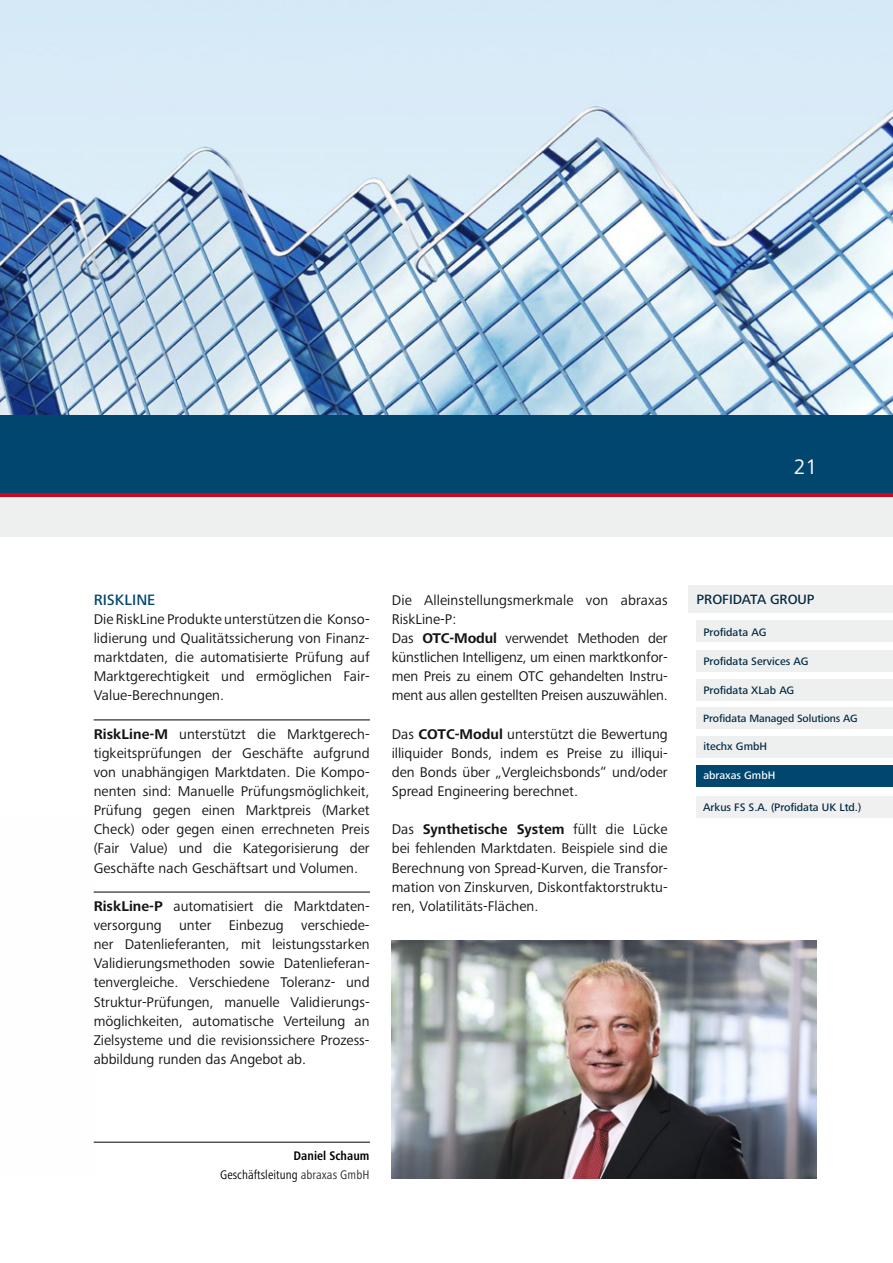
<style>
.page{position:relative;width:893px;height:1263px;background:#fff}
.page>*{position:absolute;margin:0;border:0;box-sizing:border-box;transform-origin:0 0}
.t1{font:21.75px "Frutiger Next Pro";color:#fff}
.t2{font:500 15.6px "Frutiger Next Pro";color:#00466e}
.t3{font:14.55px/19.2px "Frutiger Next Pro";color:#141415;text-align:justify}
.t4{font:500 13.95px "Frutiger Next Pro";letter-spacing:-.005em;color:#002941}
.t5{font:condensed 12.9px/19.2px "Frutiger Next Pro";letter-spacing:.005em;color:#000;text-align:right}
.t6{font:500 11.25px "Frutiger Next Pro";letter-spacing:.005em;color:#002941}
.t7{font:500 11.25px "Frutiger Next Pro";letter-spacing:.005em;color:#fff}
.t8{font:500 10.95px "Frutiger Next Pro";letter-spacing:-.005em;color:#002941}
.t9{font:10.95px "Frutiger Next Pro";letter-spacing:.005em;color:#002941}
.s1{font-weight:700}
.s2{color:#282829}
</style>
<div class="page">
<div style="left:0;top:415px;width:893px;height:80px;background:#00466e"></div>
<div style="left:0;top:493px;width:893px;height:5px;background:#cd071e"></div>
<img style="left:0;top:0;width:893px;height:415px">
<div style="left:0;top:497px;width:893px;height:40px;background:#eeefef"></div>
<img style="left:391px;top:940px;width:425px;height:238px">
<hr style="left:94px;top:1142px;width:276px;height:1px;background:#000">
<hr style="left:94px;top:892px;width:276px;height:1px;background:#000">
<hr style="left:94px;top:720px;width:276px;height:1px;background:#000">
<div style="left:689px;top:586px;width:204px;height:27px;background:#eeefef"></div>
<div style="left:697px;top:621px;width:196px;height:21px;background:#eeefef"></div>
<div style="left:697px;top:650px;width:196px;height:21px;background:#eeefef"></div>
<div style="left:697px;top:707px;width:196px;height:22px;background:#eeefef"></div>
<div style="left:697px;top:679px;width:196px;height:21px;background:#eeefef"></div>
<div style="left:697px;top:736px;width:196px;height:22px;background:#eeefef"></div>
<div style="left:697px;top:765px;width:196px;height:22px;background:#00466e"></div>
<div style="left:697px;top:796px;width:196px;height:21px;background:#f0f0f1"></div>
<h1 class="t1" style="left:793px;top:454px;width:26px">21</h1>
<p class="t2" style="left:94px;top:591px;width:63px">RISKLINE</p>
<p class="t3" style="left:94px;top:610px;width:277px">Die RiskLine Produkte unterstützen die Konso&shy;lidierung und Qualitätssicherung von Finanz&shy;marktdaten, die automatisierte Prüfung auf Marktgerechtigkeit und ermöglichen Fair-Value-Berechnungen.</p>
<p class="t3" style="left:94px;top:724px;width:277px"><span class="s1">RiskLine-M</span> unterstützt die Marktgerech&shy;tigkeitsprüfungen der Geschäfte aufgrund von unabhängigen Marktdaten. Die Kompo&shy;nenten sind: Manuelle Prüfungsmöglichkeit, Prüfung gegen einen Marktpreis (Market Check) oder gegen einen errechneten Preis (Fair Value) und die Kategorisierung der Geschäfte nach Geschäftsart und Volumen.</p>
<p class="t3" style="left:94px;top:896px;width:277px"><span class="s1">RiskLine-P</span> automatisiert die Marktdaten&shy;versorgung unter Einbezug verschiede&shy;ner Datenlieferanten, mit leistungsstarken Validierungsmethoden sowie Datenlieferan&shy;tenvergleiche. Verschiedene Toleranz- und Struktur-Prüfungen, manuelle Validierungs&shy;möglichkeiten, automatische Verteilung an Zielsysteme und die revisionssichere Prozess&shy;abbildung runden das Angebot ab.</p>
<p class="t3" style="left:392px;top:590px;width:277px;text-align:left">Die Alleinstellungsmerkmale von abraxas RiskLine-P:<br>Das <span class="s1">OTC-Modul</span> verwendet Methoden der künstlichen Intelligenz, um einen marktkonfor&shy;men Preis zu einem OTC gehandelten Instru&shy;ment aus allen gestellten Preisen auszuwählen.</p>
<p class="t3" style="left:392px;top:724px;width:277px">Das <span class="s1">COTC-Modul</span> unterstützt die Bewertung illiquider Bonds, indem es Preise zu illiqui&shy;den Bonds über „Vergleichsbonds“ und/oder Spread Engineering berechnet.</p>
<p class="t3" style="left:392px;top:820px;width:277px">Das <span class="s1">Synthetische System</span> füllt die Lücke bei fehlenden Marktdaten. Beispiele sind die Berechnung von Spread-Kurven, die Transfor&shy;mation von Zinskurven, Diskontfaktorstruktu&shy;ren, Volatilitäts-Flächen.</p>
<p class="t4" style="left:697px;top:592px;width:119px">PROFIDATA GROUP</p>
<p class="t6" style="left:703px;top:625px;width:65px">Profidata AG</p>
<p class="t6" style="left:703px;top:655px;width:107px">Profidata Services AG</p>
<p class="t6" style="left:703px;top:683px;width:92px">Profidata XLab AG</p>
<p class="t8" style="left:703px;top:712px;width:156px">Profidata Managed Solutions AG</p>
<p class="t9" style="left:703px;top:740px;width:61px">itechx GmbH</p>
<p class="t7" style="left:703px;top:769px;width:74px">abraxas GmbH</p>
<p class="t6" style="left:703px;top:801px;width:159px">Arkus FS S.A. (Profidata UK Ltd.)</p>
<p class="t5" style="left:220px;top:1146px;width:151px"><span class="s1">Daniel Schaum<br></span>Geschäftsleitung <span class="s2">abraxas GmbH</span></p>
</div>
